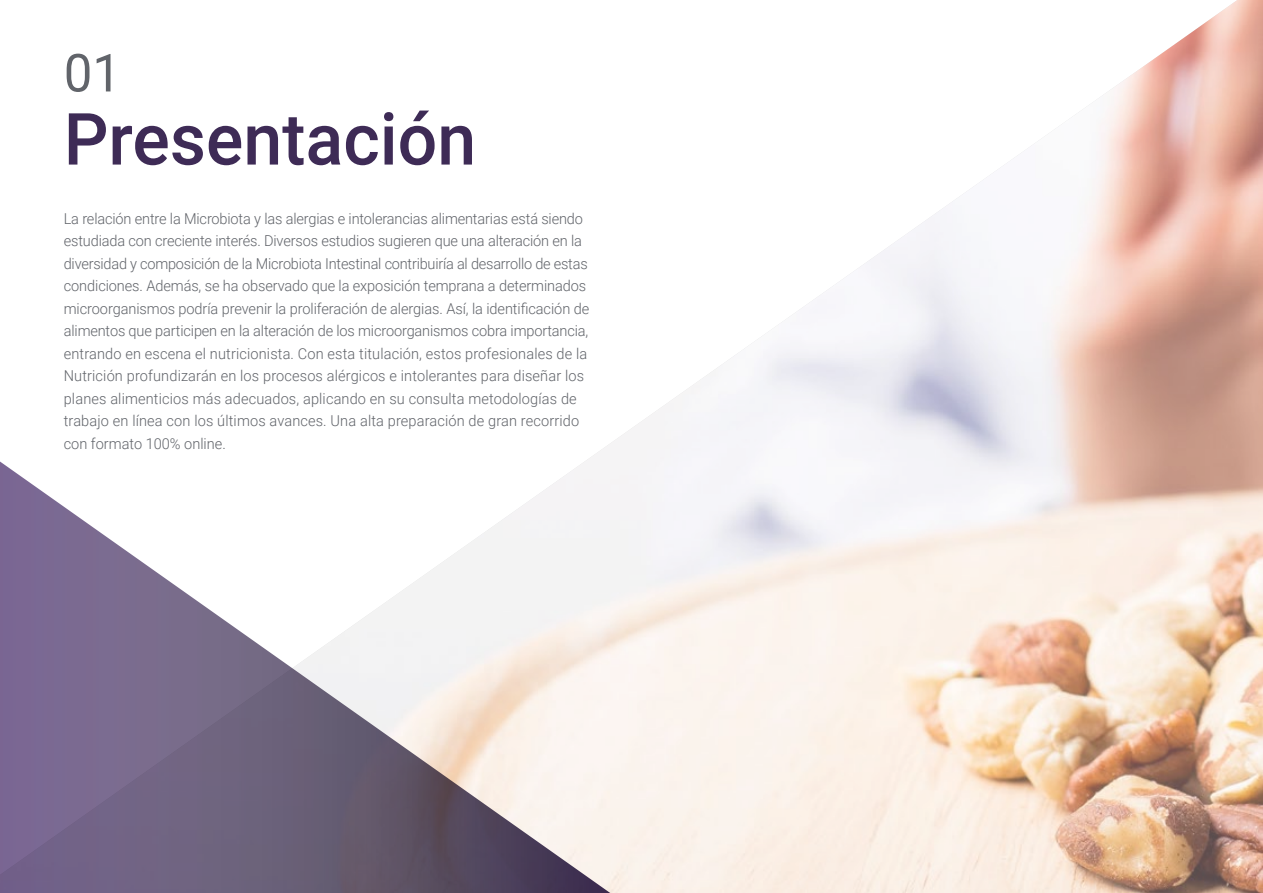
<style>
.page{position:relative;width:1263px;height:893px;background:#fff}
.page>*{position:absolute;margin:0;border:0;box-sizing:border-box;transform-origin:0 0}
.t1{font:500 72px "Roboto";color:#3e2b56}
.t2{font:52.5px "Roboto";color:#61646a}
.t3{font:300 15px/22.5px "Roboto";letter-spacing:-.005em;color:#61646a}
</style>
<div class="page">
<img style="left:607px;top:0;width:656px;height:893px">
<svg style="left:0;top:446px;width:640px;height:447px"></svg>
<h2 class="t2" style="left:64px;top:36px;width:59px">01</h2>
<h1 class="t1" style="left:64px;top:89px;width:414px">Presentación</h1>
<p class="t3" style="left:64px;top:207px;width:527px">La relación entre la Microbiota y las alergias e intolerancias alimentarias está siendo estudiada con creciente interés. Diversos estudios sugieren que una alteración en la diversidad y composición de la Microbiota Intestinal contribuiría al desarrollo de estas condiciones. Además, se ha observado que la exposición temprana a determinados microorganismos podría prevenir la proliferación de alergias. Así, la identificación de alimentos que participen en la alteración de los microorganismos cobra importancia, entrando en escena el nutricionista. Con esta titulación, estos profesionales de la Nutrición profundizarán en los procesos alérgicos e intolerantes para diseñar los planes alimenticios más adecuados, aplicando en su consulta metodologías de trabajo en línea con los últimos avances. Una alta preparación de gran recorrido con formato 100% online.</p>
</div>
